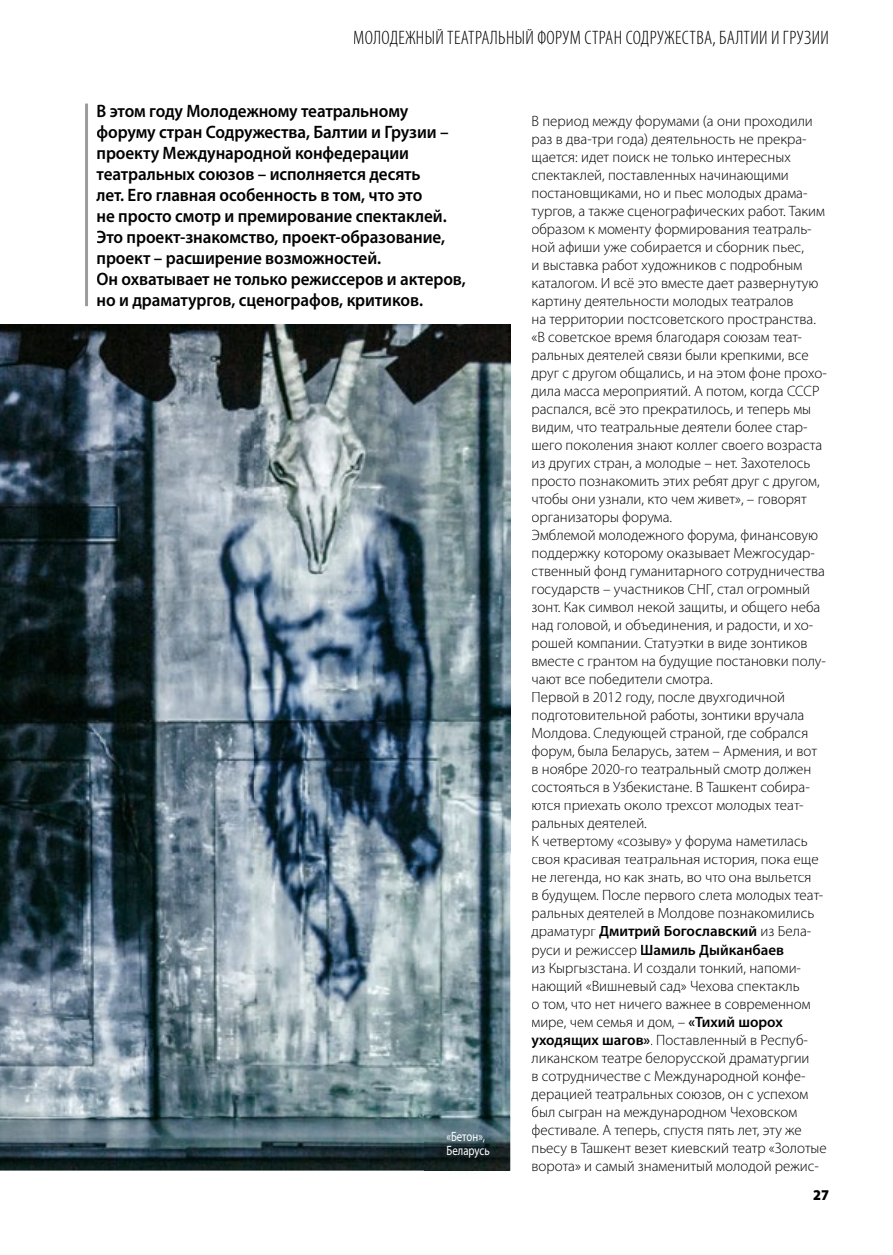
<style>
.page{position:relative;width:893px;height:1255px;background:#fff}
.page>*{position:absolute;margin:0;border:0;box-sizing:border-box;transform-origin:0 0}
.t1{font:300 condensed 19.5px "Myriad Pro";letter-spacing:.02em;color:#000}
.t2{font:600 18px/21px "Myriad Pro";letter-spacing:-.005em;color:#000;scale:.95 1}
.t3{font:300 15px/18px "Myriad Pro";color:#000}
.t4{font:900 semi-condensed 15px "Myriad Pro";color:#000}
.t5{font:13.5px/13.5px "Myriad Pro";color:#fff;scale:.8 1}
.s1{font-weight:600}
</style>
<div class="page">
<img style="left:0;top:324px;width:510px;height:846px">
<hr style="left:85px;top:103px;width:3px;height:203px;background:#9c9c9d">
<img style="left:425px;top:1111px;width:85px;height:60px">
<h1 class="t1" style="left:353px;top:28px;width:477px">МОЛОДЕЖНЫЙ ТЕАТРАЛЬНЫЙ ФОРУМ СТРАН СОДРУЖЕСТВА, БАЛТИИ И ГРУЗИИ</h1>
<p class="t2" style="left:97px;top:101px;width:390px">В этом году Молодежному театральному форуму стран Содружества, Балтии и Грузии – проекту Международной конфедерации театральных союзов – исполняется десять<br>лет. Его главная особенность в том, что это<br>не просто смотр и премирование спектаклей.<br>Это проект-знакомство, проект-образование, проект – расширение возможностей.<br>Он охватывает не только режиссеров и актеров, но и драматургов, сценографов, критиков.</p>
<p class="t3" style="left:531px;top:112px;width:297px">В период между форумами (а они проходили раз в два-три года) деятельность не прекра&shy;щается: идет поиск не только интересных спектаклей, поставленных начинающими постановщиками, но и пьес молодых драма&shy;тургов, а также сценографических работ. Таким образом к моменту формирования театраль&shy;ной афиши уже собирается и сборник пьес,<br>и выставка работ художников с подробным каталогом. И всё это вместе дает развернутую картину деятельности молодых театралов<br>на территории постсоветского пространства. «В советское время благодаря союзам теат&shy;ральных деятелей связи были крепкими, все друг с другом общались, и на этом фоне прохо&shy;дила масса мероприятий. А потом, когда СССР распался, всё это прекратилось, и теперь мы видим, что театральные деятели более стар&shy;шего поколения знают коллег своего возраста из других стран, а молодые – нет. Захотелось просто познакомить этих ребят друг с другом, чтобы они узнали, кто чем живет», – говорят организаторы форума.<br>Эмблемой молодежного форума, финансовую поддержку которому оказывает Межгосудар&shy;ственный фонд гуманитарного сотрудничества государств – участников СНГ, стал огромный зонт. Как символ некой защиты, и общего неба над головой, и объединения, и радости, и хо&shy;рошей компании. Статуэтки в виде зонтиков вместе с грантом на будущие постановки полу&shy;чают все победители смотра.<br>Первой в 2012 году, после двухгодичной подготовительной работы, зонтики вручала Молдова. Следующей страной, где собрался форум, была Беларусь, затем – Армения, и вот в ноябре 2020-го театральный смотр должен состояться в Узбекистане. В Ташкент собира&shy;ются приехать около трехсот молодых теат&shy;ральных деятелей.<br>К четвертому «созыву» у форума наметилась своя красивая театральная история, пока еще не легенда, но как знать, во что она выльется<br>в будущем. После первого слета молодых теат&shy;ральных деятелей в Молдове познакомились драматург <span class="s1">Дмитрий Богославский</span> из Бела&shy;руси и режиссер <span class="s1">Шамиль Дыйканбаев<br></span>из Кыргыз стана. И создали тонкий, напоми&shy;нающий «Вишневый сад» Чехова спектакль<br>о том, что нет ничего важнее в современном мире, чем семья и дом, – <span class="s1">«Тихий шорох уходящих шагов»</span>. Поставленный в Респуб&shy;ликанском театре белорусской драматургии<br>в сотрудничестве с Международной конфе&shy;дерацией театральных союзов, он с успехом был сыгран на международном Чеховском фестивале. А теперь, спустя пять лет, эту же пьесу в Ташкент везет киевский театр «Золотые ворота» и самый знаменитый молодой режис-</p>
<p class="t5" style="left:446px;top:1130px;width:56px">«Бетон»,<br>Беларусь</p>
<p class="t4" style="left:813px;top:1186px;width:18px">27</p>
</div>
